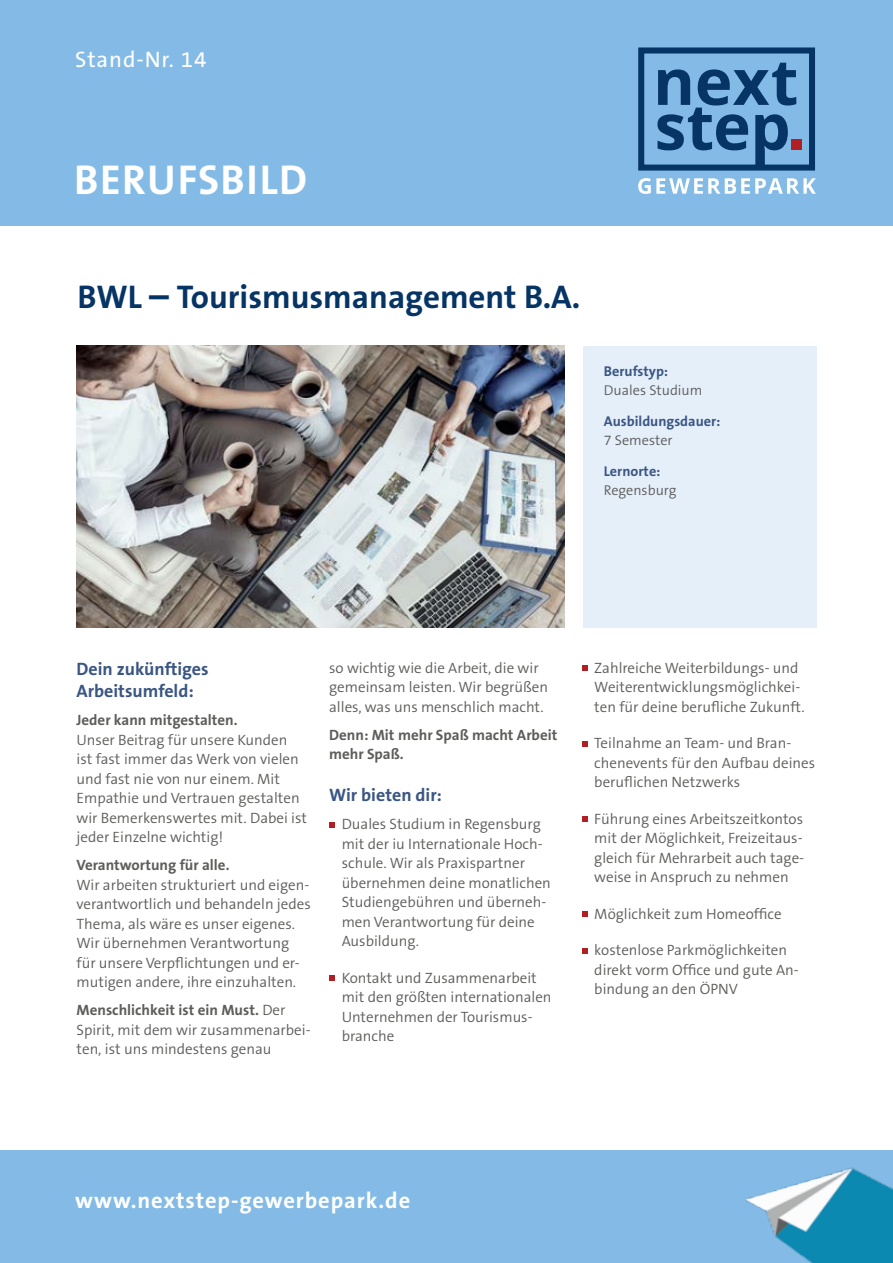
<style>
.page{position:relative;width:893px;height:1263px;background:#fff}
.page>*{position:absolute;margin:0;border:0;box-sizing:border-box;transform-origin:0 0}
.t1{font:700 42px "The Sans B7";letter-spacing:.03em;color:#fff}
.t2{font:700 33px "The Sans B7";color:#063465}
.t3{font:700 22.5px "The Sans B7";letter-spacing:.04em;color:#fff}
.t4{font:22.5px "The Sans B5 Plain";letter-spacing:.04em;color:#fff}
.t5{font:700 18px/22.5px "The Sans B7";color:#3a5683}
.t6{font:300 15px/19.5px "The Sans B4";color:#5d5d5c}
.t7{font:700 15px/19.5px "The Sans B7";color:#5d5d5c}
.t8{font:700 14.25px "The Sans B7";color:#3a5683}
.t9{font:300 14.25px "The Sans B4";color:#5d5d5c}
.s1{font-size:36px}
.s2{font-family:"The Sans B4";font-weight:300}
</style>
<div class="page">
<div style="left:0;top:0;width:893px;height:225px;background:#83bbe6"></div>
<div style="left:0;top:1150px;width:893px;height:113px;background:#83bbe6"></div>
<img style="left:745px;top:1167px;width:148px;height:96px">
<div style="left:638px;top:47px;width:177px;height:124px;border:6px solid #063465"></div>
<svg style="left:657px;top:63px;width:139px;height:102px"></svg>
<div style="left:791px;top:139px;width:10px;height:11px;background:#b21f23"></div>
<svg style="left:638px;top:178px;width:178px;height:16px"></svg>
<div style="left:583px;top:346px;width:233px;height:281px;background:#e5effa"></div>
<svg style="left:329px;top:822px;width:6px;height:6px"></svg>
<svg style="left:329px;top:975px;width:6px;height:6px"></svg>
<svg style="left:582px;top:665px;width:6px;height:6px"></svg>
<svg style="left:582px;top:741px;width:6px;height:6px"></svg>
<svg style="left:582px;top:816px;width:6px;height:6px"></svg>
<svg style="left:582px;top:911px;width:6px;height:6px"></svg>
<svg style="left:582px;top:948px;width:6px;height:6px"></svg>
<img style="left:77px;top:346px;width:488px;height:281px">
<h3 class="t4" style="left:75px;top:48px;width:133px">Stand-Nr. 14</h3>
<h1 class="t1" style="left:74px;top:157px;width:234px">BERUFSBILD</h1>
<h2 class="t2" style="left:78px;top:279px;width:504px">BWL <span class="s1">–</span> Tourismusmanagement B.A.</h2>
<p class="t8" style="left:604px;top:363px;width:66px">Berufstyp:</p>
<p class="t9" style="left:604px;top:382px;width:100px">Duales Studium</p>
<p class="t8" style="left:604px;top:414px;width:118px">Ausbildungsdauer:</p>
<p class="t9" style="left:604px;top:432px;width:70px">7 Semester</p>
<p class="t8" style="left:604px;top:464px;width:58px">Lernorte:</p>
<p class="t9" style="left:604px;top:483px;width:74px">Regensburg</p>
<p class="t5" style="left:77px;top:658px;width:134px">Dein zukünftiges<br>Arbeitsumfeld:</p>
<p class="t7" style="left:77px;top:711px;width:163px">Jeder kann mitgestalten.</p>
<p class="t6" style="left:77px;top:730px;width:232px">Unser Beitrag für unsere Kunden<br>ist fast immer das Werk von vielen und fast nie von nur einem. Mit<br>Empathie und Vertrauen gestalten wir Bemerkenswertes mit. Dabei ist jeder Einzelne wichtig!</p>
<p class="t7" style="left:77px;top:856px;width:155px">Verantwortung für alle.</p>
<p class="t6" style="left:77px;top:875px;width:236px">Wir arbeiten strukturiert und eigen&shy;verantwortlich und behandeln jedes Thema, als wäre es unser eigenes.<br>Wir übernehmen Verantwortung für unsere Verpflichtungen und er&shy;mutigen andere, ihre einzuhalten.</p>
<p class="t7" style="left:77px;top:1001px;width:210px">Menschlichkeit ist ein Must. <span class="s2">Der</span></p>
<p class="t6" style="left:77px;top:1020px;width:236px">Spirit, mit dem wir zusammenarbei&shy;ten, ist uns mindestens genau</p>
<p class="t6" style="left:329px;top:658px;width:220px">so wichtig wie die Arbeit, die wir gemeinsam leisten. Wir begrüßen alles, was uns menschlich macht.</p>
<p class="t7" style="left:329px;top:725px;width:230px">Denn: Mit mehr Spaß macht Arbeit mehr Spaß.</p>
<p class="t5" style="left:329px;top:784px;width:114px">Wir bieten dir:</p>
<p class="t6" style="left:342px;top:815px;width:211px">Duales Studium in Regensburg mit der iu Internationale Hoch&shy;schule. Wir als Praxispartner übernehmen deine monatlichen<br>Studiengebühren und überneh&shy;men Verantwortung für deine<br>Ausbildung.</p>
<p class="t6" style="left:342px;top:968px;width:211px">Kontakt und Zusammenarbeit mit den größten internationalen<br>Unternehmen der Tourismus&shy;branche</p>
<p class="t6" style="left:594px;top:658px;width:212px">Zahlreiche Weiterbildungs- und<br>Weiterentwicklungsmöglichkei&shy;ten für deine berufliche Zukunft.</p>
<p class="t6" style="left:594px;top:734px;width:222px">Teilnahme an Team- und Bran&shy;chenevents für den Aufbau deines beruflichen Netzwerks</p>
<p class="t6" style="left:594px;top:809px;width:211px;text-align:justify">Führung eines Arbeitszeitkontos mit der Möglichkeit, Freizeitaus&shy;gleich für Mehrarbeit auch tage&shy;weise in Anspruch zu nehmen</p>
<p class="t6" style="left:594px;top:904px;width:189px">Möglichkeit zum Homeoffice</p>
<p class="t6" style="left:594px;top:941px;width:206px">kostenlose Parkmöglichkeiten direkt vorm Office und gute An&shy;bindung an den ÖPNV</p>
<h3 class="t3" style="left:75px;top:1188px;width:337px">www.nextstep-gewerbepark.de</h3>
</div>
